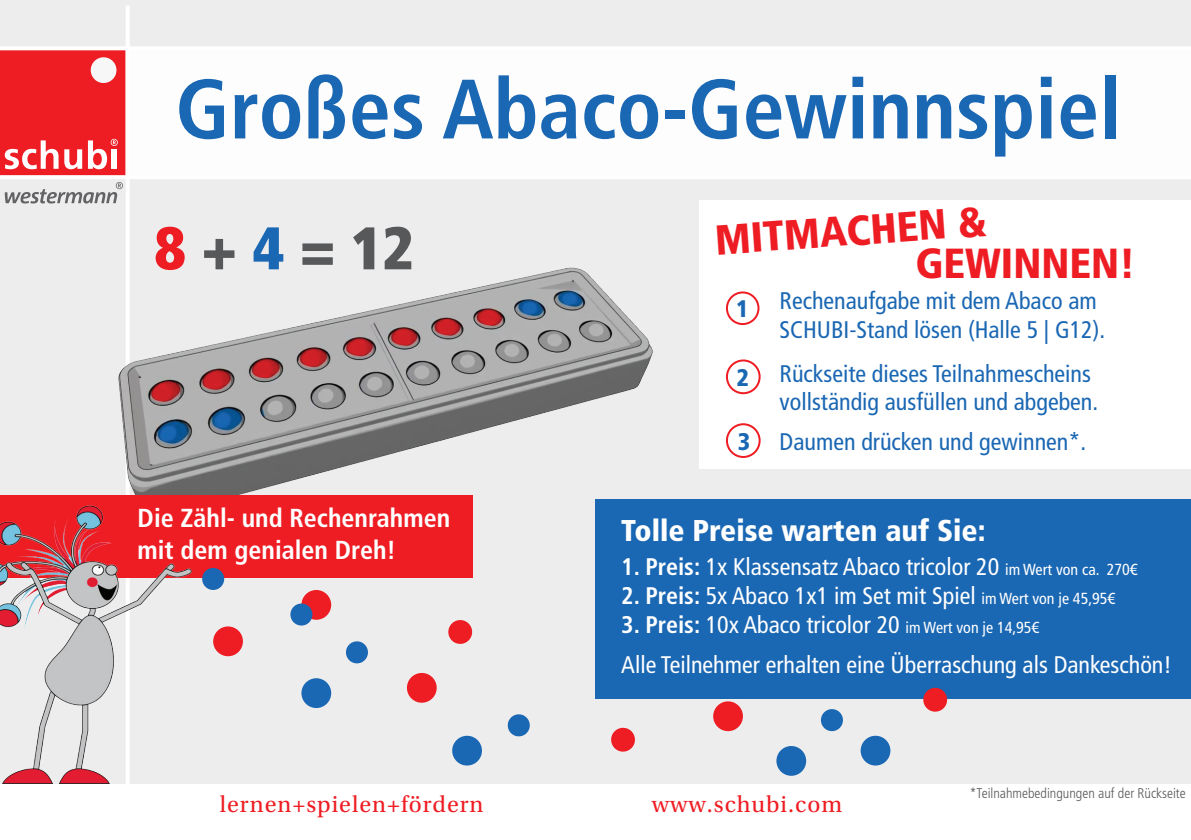
<style>
.page{position:relative;width:1191px;height:840px;background:#fff}
.page>*{position:absolute;margin:0;border:0;box-sizing:border-box;transform-origin:0 0}
.t1{font:700 condensed 84px "Frutiger LT Std";color:#1a67b3}
.t2{font:900 condensed 60px "Frutiger LT Std";color:#57585a}
.t3{font:900 condensed 42px "Frutiger LT Std";color:#ee1d23}
.t4{font:900 condensed 30px "Frutiger LT Std";color:#fff}
.t5{font:700 condensed 26px/31.2px "Frutiger LT Std";color:#fff}
.t6{font:condensed 24px/40.2px "Frutiger LT Std";color:#fff}
.t7{font:condensed 24px/28.8px "Frutiger LT Std";color:#1a67b3}
.t8{font:24px "Utopia Std";letter-spacing:.04em;color:#ee1d23}
.t9{font:900 condensed 24px "Frutiger LT Std";color:#1a67b3}
.t10{font:300 condensed 14px "Frutiger LT Std";color:#57585a}
.s1{color:#ee1d23}
.s2{color:#1a67b3}
.s3{font-weight:700}
.s4{font-size:16px}
</style>
<div class="page">
<div style="left:0;top:0;width:1191px;height:782px;background:#ededee"></div>
<hr style="left:126px;top:6px;width:4px;height:833px;background:#fff">
<svg style="left:0;top:50px;width:125px;height:153px;background:#ea4f54"></svg>
<hr style="left:0;top:46px;width:1191px;height:4px;background:#fff">
<hr style="left:0;top:175px;width:1191px;height:4px;background:#fff">
<div style="left:128px;top:49px;width:1063px;height:127px;background:#fff"></div>
<div style="left:595px;top:499px;width:596px;height:199px;background:#1a67b3"></div>
<img style="left:118px;top:267px;width:535px;height:267px">
<div style="left:0;top:495px;width:472px;height:82px;background:#ee1d23"></div>
<img style="left:0;top:482px;width:213px;height:302px">
<div style="left:213px;top:626px;width:30px;height:30px;background:#ee1d23;border-radius:50%"></div>
<div style="left:346px;top:641px;width:22px;height:22px;background:#1a67b3;border-radius:50%"></div>
<div style="left:301px;top:677px;width:30px;height:30px;background:#1a67b3;border-radius:50%"></div>
<div style="left:448px;top:619px;width:24px;height:24px;background:#ee1d23;border-radius:50%"></div>
<svg style="left:406px;top:673px;width:31px;height:30px"></svg>
<svg style="left:507px;top:714px;width:23px;height:23px"></svg>
<svg style="left:452px;top:735px;width:30px;height:31px"></svg>
<svg style="left:611px;top:727px;width:24px;height:25px"></svg>
<div style="left:713px;top:701px;width:30px;height:29px;background:#ee1d23;border-radius:50%"></div>
<div style="left:821px;top:708px;width:22px;height:22px;background:#1a67b3;border-radius:50%"></div>
<div style="left:776px;top:745px;width:30px;height:30px;background:#1a67b3;border-radius:50%"></div>
<div style="left:923px;top:687px;width:24px;height:24px;background:#ee1d23;border-radius:50%"></div>
<div style="left:860px;top:735px;width:30px;height:30px;background:#1a67b3;border-radius:50%"></div>
<div style="left:301px;top:589px;width:30px;height:30px;background:#ee1d23;border-radius:50%"></div>
<div style="left:290px;top:603px;width:22px;height:22px;background:#1a67b3;border-radius:50%"></div>
<div style="left:699px;top:200px;width:492px;height:268px;background:#fff"></div>
<div style="left:726px;top:291px;width:33px;height:34px;border:2px solid #ee1d23;border-radius:50%"></div>
<div style="left:726px;top:423px;width:34px;height:34px;border:2px solid #ee1d23;border-radius:50%"></div>
<div style="left:726px;top:359px;width:34px;height:35px;border:2px solid #ee1d23;border-radius:50%"></div>
<div style="left:202px;top:567px;width:22px;height:22px;background:#1a67b3;border-radius:50%"></div>
<h1 class="t1" style="left:175px;top:59px;width:947px">Großes Abaco-Gewinnspiel</h1>
<h2 class="t2" style="left:154px;top:211px;width:260px"><span class="s1">8</span> +<span class="s2">4</span>=12</h2>
<p class="t5" style="left:138px;top:502px;width:314px">Die Zähl- und Rechenrahmen mit dem genialen Dreh!</p>
<h3 class="t3" style="left:713px;top:215px;width:274px;rotate:-4deg">Mitm achen &amp;</h3>
<h3 class="t3" style="left:915px;top:238px;width:222px">Gewinnen!</h3>
<p class="t9" style="left:736px;top:294px;width:14px">1</p>
<p class="t9" style="left:736px;top:363px;width:14px">2</p>
<p class="t9" style="left:738px;top:426px;width:14px">3</p>
<p class="t7" style="left:779px;top:287px;width:327px">Rechenaufgabe mit dem Abaco am<br>SCHUBI-Stand lösen (Halle 5 | G12).</p>
<p class="t7" style="left:779px;top:359px;width:320px">Rückseite dieses Teilnahmescheins vollständig ausfüllen und abgeben.</p>
<p class="t7" style="left:779px;top:427px;width:308px">Daumen drücken und gewinnen*.</p>
<p class="t4" style="left:621px;top:512px;width:366px">Tolle Preise warten auf Sie:</p>
<p class="t6" style="left:621px;top:546px;width:517px"><span class="s3">1. Preis:</span> 1x Klassensatz Abaco tricolor 20 <span class="s4">im Wert von ca. 270€</span></p>
<p class="t6" style="left:621px;top:575px;width:495px"><span class="s3">2. Preis:</span> 5x Abaco 1x1 im Set mit Spiel <span class="s4">im Wert von je 45,95€</span></p>
<p class="t6" style="left:621px;top:604px;width:552px"><span class="s3">3. Preis:</span> 10x Abaco tricolor 20 <span class="s4">im Wert von je 14,95€<br></span>Alle Teilnehmer erhalten eine Überraschung als Dankeschön!</p>
<p class="t8" style="left:220px;top:790px;width:265px">lernen+spielen+fördern</p>
<p class="t8" style="left:652px;top:790px;width:192px">www.schubi.com</p>
<p class="t10" style="left:969px;top:784px;width:217px">*Teilnahmebedingungen auf der Rückseite</p>
</div>
